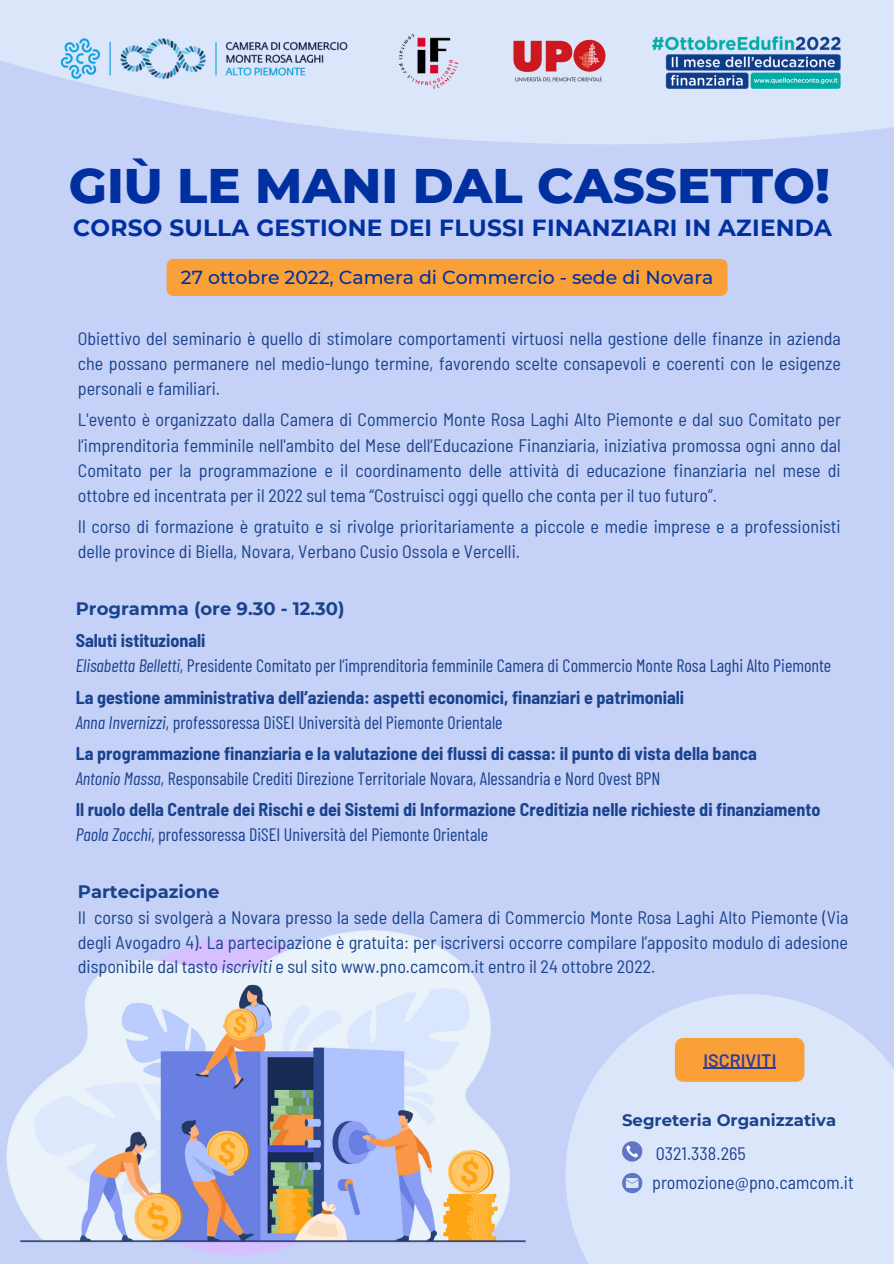
<style>
.page{position:relative;width:894px;height:1264px;background:#fff}
.page>*{position:absolute;margin:0;border:0;box-sizing:border-box;transform-origin:0 0}
.t1{font:800 49.5px "Montserrat";color:#0030a0}
.t2{font:700 23.25px "Montserrat";letter-spacing:.01em;color:#0030a0}
.t3{font:500 18.75px "Montserrat";color:#0030a0}
.t4{font:semi-condensed 18px/25.2px "Barlow";color:#1a438e;text-align:justify}
.t5{font:18px "Barlow Condensed";color:#1a438e}
.t6{font:700 semi-condensed 18px "Barlow";color:#1a438e}
.t7{font:700 18px "Montserrat";color:#1a438e}
.t8{font:600 18px "Barlow";color:#333f96}
.t9{font:700 16.5px "Montserrat";color:#1a438e}
.s1{font-style:italic}
</style>
<div class="page">
<div style="left:0;top:0;width:893px;height:1263px;background:#c5d1f6"></div>
<svg style="left:0;top:0;width:893px;height:144px;fill:#dce6fb"></svg>
<img style="left:392px;top:32px;width:74px;height:62px">
<div style="left:166px;top:259px;width:561px;height:37px;background:#faa039;border-radius:7px"></div>
<img style="left:60px;top:37px;width:289px;height:42px">
<img style="left:6px;top:930px;width:520px;height:324px">
<svg style="left:565px;top:994px;width:328px;height:269px;background:#d8e2fa"></svg>
<img style="left:652px;top:37px;width:188px;height:51px">
<img style="left:509px;top:38px;width:100px;height:47px">
<svg style="left:622px;top:1172px;width:20px;height:21px"></svg>
<svg style="left:622px;top:1141px;width:20px;height:20px"></svg>
<div style="left:674px;top:1037px;width:130px;height:44px;background:#faa039;border-radius:8px"></div>
<hr style="left:703px;top:1067px;width:73px;height:1px;background:#333f96">
<h1 class="t1" style="left:69px;top:155px;width:762px">GIÙ LE MANI DAL CASSETTO!</h1>
<p class="t2" style="left:73px;top:214px;width:760px">CORSO SULLA GESTIONE DEI FLUSSI FINANZIARI IN AZIENDA</p>
<p class="t3" style="left:181px;top:266px;width:533px">27 ottobre 2022, Camera di Commercio - sede di Novara</p>
<p class="t4" style="left:78px;top:325px;width:764px">Obiettivo del seminario è quello di stimolare comportamenti virtuosi nella gestione delle finanze in azienda che possano permanere nel medio-lungo termine, favorendo scelte consapevoli e coerenti con le esigenze personali e familiari.</p>
<p class="t4" style="left:78px;top:406px;width:764px">L'evento è organizzato dalla Camera di Commercio Monte Rosa Laghi Alto Piemonte e dal suo Comitato per l’imprenditoria femminile nell'ambito del Mese dell’Educazione Finanziaria, iniziativa promossa ogni anno dal Comitato per la programmazione e il coordinamento delle attività di educazione finanziaria nel mese di ottobre ed incentrata per il 2022 sul tema “Costruisci oggi quello che conta per il tuo futuro”.</p>
<p class="t4" style="left:78px;top:513px;width:764px">Il corso di formazione è gratuito e si rivolge prioritariamente a piccole e medie imprese e a professionisti delle province di Biella, Novara, Verbano Cusio Ossola e Vercelli.</p>
<p class="t7" style="left:76px;top:598px;width:270px">Programma (ore 9.30 - 12.30)</p>
<p class="t6" style="left:76px;top:629px;width:131px">Saluti istituzionali</p>
<p class="t5" style="left:76px;top:654px;width:756px"><span class="s1">Elisabetta Belletti,</span> Presidente Comitato per l’imprenditoria femminile Camera di Commercio Monte Rosa Laghi Alto Piemonte</p>
<p class="t6" style="left:76px;top:685px;width:609px">La gestione amministrativa dell’azienda: aspetti economici, finanziari e patrimoniali</p>
<p class="t5" style="left:76px;top:710px;width:428px"><span class="s1">Anna Invernizzi</span>, professoressa DiSEI Università del Piemonte Orientale</p>
<p class="t6" style="left:76px;top:742px;width:682px">La programmazione finanziaria e la valutazione dei flussi di cassa: il punto di vista della banca</p>
<p class="t5" style="left:76px;top:767px;width:586px"><span class="s1">Antonio Massa</span>, Responsabile Crediti Direzione Territoriale Novara, Alessandria e Nord Ovest BPN</p>
<p class="t6" style="left:76px;top:798px;width:746px">Il ruolo della Centrale dei Rischi e dei Sistemi di Informazione Creditizia nelle richieste di finanziamento</p>
<p class="t5" style="left:76px;top:823px;width:414px"><span class="s1">Paola Zocchi</span>, professoressa DiSEI Università del Piemonte Orientale</p>
<p class="t7" style="left:78px;top:880px;width:143px">Partecipazione</p>
<p class="t4" style="left:78px;top:904px;width:772px;line-height:24.8px">Il corso si svolgerà a Novara presso la sede della Camera di Commercio Monte Rosa Laghi Alto Piemonte (Via degli Avogadro 4). La partecipazione è gratuita: per iscriversi occorre compilare l’apposito modulo di adesione disponibile dal tasto <span class="s1">iscriviti</span> e sul sito www.pno.camcom.it entro il 24 ottobre 2022.</p>
<p class="t8" style="left:703px;top:1048px;width:74px">ISCRIVITI</p>
<p class="t9" style="left:622px;top:1110px;width:215px">Segreteria Organizzativa</p>
<p class="t4" style="left:652px;top:1138px;width:203px;line-height:29.2px">0321.338.265 promozione@pno.camcom.it</p>
</div>
